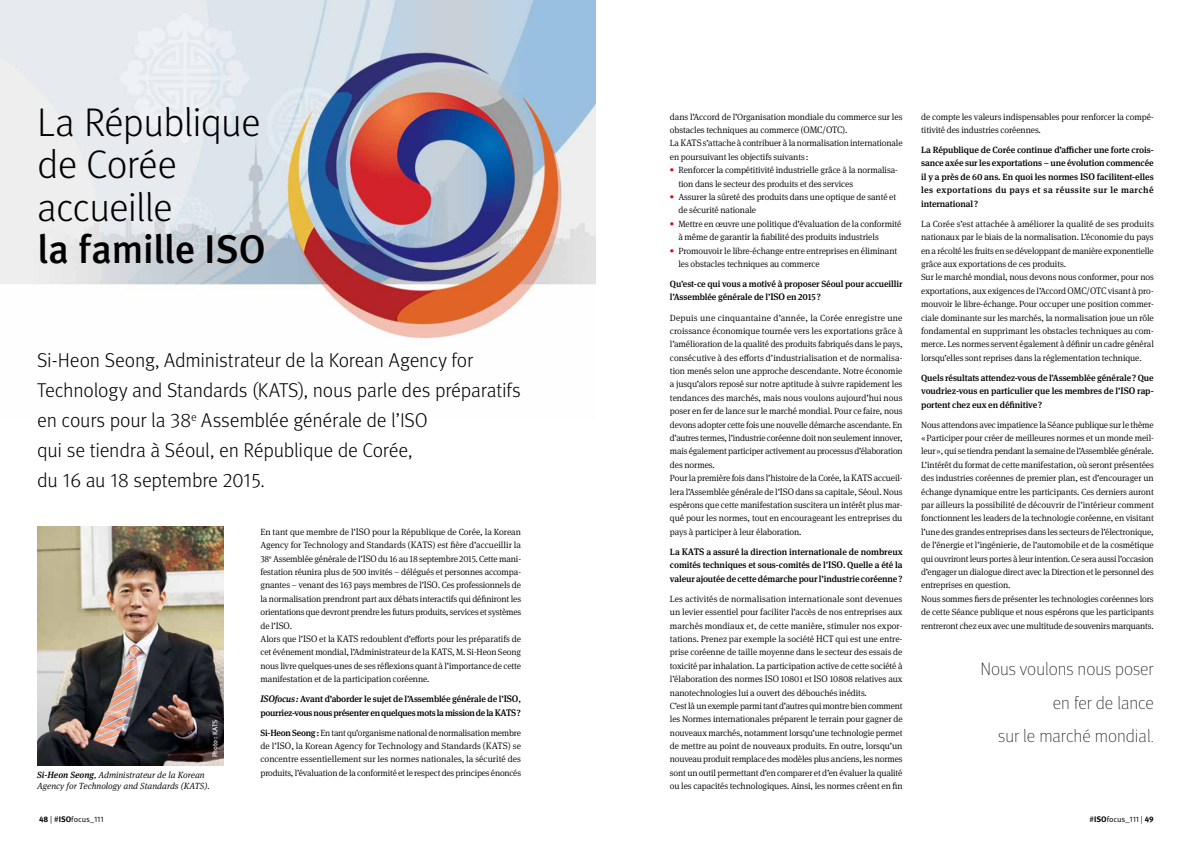
<style>
.page{position:relative;width:1191px;height:842px;background:#fff}
.page>*{position:absolute;margin:0;border:0;box-sizing:border-box;transform-origin:0 0}
.t1{font:300 40px/42.5px "Meta Pro";letter-spacing:-.02em;color:#000}
.t2{font:500 40px "Meta Pro";letter-spacing:-.02em;color:#000}
.t3{font:300 20px/30px "Meta Pro";letter-spacing:-.01em;color:#000}
.t4{font:100 18px/33.5px "Meta Pro";color:#000;text-align:right}
.t5{font:300 9px/13.4px "Meta Serif Pro";letter-spacing:-.01em;color:#000}
.t6{font:500 9px/13.4px "Meta Serif Pro";letter-spacing:-.015em;color:#000;text-align:justify}
.t7{font:italic 300 9px/11px "Meta Serif Pro";color:#000}
.t8{font:8px "Meta Pro Norm";color:#000}
.t9{font:7px "Meta Pro";color:#fff}
.s1{font-size:9.5px}
.s2{font-style:italic;font-size:9.5px}
.s3{font-style:italic}
.s4{font-weight:500}
.s5{font-family:"Meta Pro";font-weight:700;color:#e3000f}
.s6{font-family:"Meta Pro";font-weight:700}
</style>
<div class="page">
<img style="left:0;top:0;width:595px;height:338px">
<img style="left:37px;top:526px;width:186px;height:240px">
<h1 class="t1" style="left:37px;top:98px;width:225px">La République de Corée accueille</h1>
<h1 class="t2" style="left:37px;top:218px;width:230px">la famille ISO</h1>
<h2 class="t3" style="left:37px;top:344px;width:485px">Si-Heon Seong, Administrateur de la Korean Agency for Technology and Standards (KATS), nous parle des préparatifs en cours pour la 38<sup>e</sup> Assemblée générale de l’ISO<br>qui se tiendra à Séoul, en République de Corée,<br>du 16 au 18 septembre 2015.</h2>
<p class="t5" style="left:260px;top:524px;width:262px">En tant que membre de l’<span class="s1">ISO</span> pour la République de Corée, la Korean Agency for Technology and Standards (<span class="s1">KATS</span>) est fière d’accueillir la 38<sup>e</sup> Assemblée générale de l’<span class="s1">ISO</span> du 16 au 18 septembre 2015. Cette mani&shy;festation réunira plus de 500 invités – délégués et personnes accompa&shy;gnantes – venant des 163 pays membres de l’<span class="s1">ISO</span>. Ces professionnels de la normalisation prendront part aux débats interactifs qui définiront les orientations que devront prendre les futurs produits, services et systèmes de l’<span class="s1">ISO</span>.<br>Alors que l’<span class="s1">ISO</span> et la <span class="s1">KATS</span> redoublent d’efforts pour les préparatifs de cet événement mondial, l’Administrateur de la <span class="s1">KATS</span>, M. Si-Heon Seong nous livre quelques-unes de ses réflexions quant à l’importance de cette manifestation et de la participation coréenne.</p>
<p class="t6" style="left:260px;top:692px;width:262px"><span class="s2">ISO</span><span class="s3">focus:</span> Avant d’aborder le sujet de l’Assemblée générale de l’<span class="s1">ISO</span>, pourriez-vous nous présenter en quelques mots la mission de la <span class="s1">KATS</span>?</p>
<p class="t5" style="left:260px;top:725px;width:262px;text-align:justify"><span class="s4">Si-Heon Seong:</span> En tant qu’organisme national de normalisation membre de l’<span class="s1">ISO</span>, la Korean Agency for Technology and Standards (<span class="s1">KATS</span>) se concentre essentiellement sur les normes nationales, la sécurité des produits, l’évaluation de la conformité et le respect des principes énoncés</p>
<p class="t9" style="left:210px;top:757px;width:39px;rotate:-90deg">Photo: KATS</p>
<p class="t7" style="left:37px;top:769px;width:174px"><span class="s4">Si-Heon Seong</span>, Administrateur de la Korean<br>Agency for Technology and Standards (KATS).</p>
<p class="t5" style="left:670px;top:109px;width:234px">dans l’Accord de l’Organisation mondiale du commerce sur les obstacles techniques au commerce (<span class="s1">OMC</span>/<span class="s1">OTC</span>).<br>La <span class="s1">KATS</span> s’attache à contribuer à la normalisation internationale en poursuivant les objectifs suivants:</p>
<p class="t5" style="left:678px;top:163px;width:221px;text-indent:-9px"><span class="s5">•</span> Renforcer la compétitivité industrielle grâce à la normalisa&shy;tion dans le secteur des produits et des services</p>
<p class="t5" style="left:678px;top:190px;width:219px;text-indent:-9px"><span class="s5">•</span> Assurer la sûreté des produits dans une optique de santé et de sécurité nationale</p>
<p class="t5" style="left:678px;top:216px;width:224px;text-indent:-9px"><span class="s5">•</span> Mettre en œuvre une politique d’évaluation de la conformité à même de garantir la fiabilité des produits industriels</p>
<p class="t5" style="left:678px;top:243px;width:220px;text-indent:-9px"><span class="s5">•</span> Promouvoir le libre-échange entre entreprises en éliminant les obstacles techniques au commerce</p>
<p class="t6" style="left:670px;top:277px;width:234px">Qu’est-ce qui vous a motivé à proposer Séoul pour accueillir l’Assemblée générale de l’<span class="s1">ISO</span> en 2015?</p>
<p class="t5" style="left:670px;top:310px;width:234px">Depuis une cinquantaine d’année, la Corée enregistre une croissance économique tournée vers les exportations grâce à l’amélioration de la qualité des produits fabriqués dans le pays, consécutive à des efforts d’industrialisation et de normalisa&shy;tion menés selon une approche descendante. Notre économie a jusqu’alors reposé sur notre aptitude à suivre rapidement les tendances des marchés, mais nous voulons aujourd’hui nous poser en fer de lance sur le marché mondial. Pour ce faire, nous devons adopter cette fois une nouvelle démarche ascendante. En d’autres termes, l’industrie coréenne doit non seulement innover, mais également participer activement au processus d’élaboration des normes.<br>Pour la première fois dans l’histoire de la Corée, la <span class="s1">KATS</span> accueil&shy;lera l’Assemblée générale de l’<span class="s1">ISO</span> dans sa capitale, Séoul. Nous espérons que cette manifestation suscitera un intérêt plus mar&shy;qué pour les normes, tout en encourageant les entreprises du pays à participer à leur élaboration.</p>
<p class="t6" style="left:670px;top:544px;width:234px">La <span class="s1">KATS</span> a assuré la direction internationale de nombreux comités techniques et sous-comités de l’<span class="s1">ISO</span>. Quelle a été la valeur ajoutée de cette démarche pour l’industrie coréenne?</p>
<p class="t5" style="left:670px;top:591px;width:234px">Les activités de normalisation internationale sont devenues un levier essentiel pour faciliter l’accès de nos entreprises aux marchés mondiaux et, de cette manière, stimuler nos expor&shy;tations. Prenez par exemple la société <span class="s1">HCT</span> qui est une entre&shy;prise coréenne de taille moyenne dans le secteur des essais de toxicité par inhalation. La participation active de cette société à l’élaboration des normes <span class="s1">ISO</span> 10801 et <span class="s1">ISO</span> 10808 relatives aux nanotechnologies lui a ouvert des débouchés inédits.<br>C’est là un exemple parmi tant d’autres qui montre bien comment les Normes internationales préparent le terrain pour gagner de nouveaux marchés, notamment lorsqu’une technologie permet de mettre au point de nouveaux produits. En outre, lorsqu’un nouveau produit remplace des modèles plus anciens, les normes sont un outil permettant d’en comparer et d’en évaluer la qualité ou les capacités technologiques. Ainsi, les normes créent en fin</p>
<p class="t5" style="left:921px;top:109px;width:234px">de compte les valeurs indispensables pour renforcer la compé&shy;titivité des industries coréennes.</p>
<p class="t6" style="left:921px;top:143px;width:234px">La République de Corée continue d’afficher une forte crois&shy;sance axée sur les exportations – une évolution commencée il y a près de 60 ans. En quoi les normes <span class="s1">ISO</span> facilitent-elles les exportations du pays et sa réussite sur le marché international?</p>
<p class="t5" style="left:921px;top:216px;width:234px">La Corée s’est attachée à améliorer la qualité de ses produits nationaux par le biais de la normalisation. L’économie du pays en a récolté les fruits en se développant de manière exponentielle grâce aux exportations de ces produits.<br>Sur le marché mondial, nous devons nous conformer, pour nos exportations, aux exigences de l’Accord <span class="s1">OMC</span>/<span class="s1">OTC</span> visant à pro&shy;mouvoir le libre-échange. Pour occuper une position commer&shy;ciale dominante sur les marchés, la normalisation joue un rôle fondamental en supprimant les obstacles techniques au com&shy;merce. Les normes servent également à définir un cadre général lorsqu’elles sont reprises dans la réglementation technique.</p>
<p class="t6" style="left:921px;top:370px;width:234px">Quels résultats attendez-vous de l’Assemblée générale? Que voudriez-vous en particulier que les membres de l’<span class="s1">ISO</span> rap&shy;portent chez eux en définitive?</p>
<p class="t5" style="left:921px;top:417px;width:234px">Nous attendons avec impatience la Séance publique sur le thème «Participer pour créer de meilleures normes et un monde meil&shy;leur», qui se tiendra pendant la semaine de l’Assemblée générale.<br>L’intérêt du format de cette manifestation, où seront présentées des industries coréennes de premier plan, est d’encourager un échange dynamique entre les participants. Ces derniers auront par ailleurs la possibilité de découvrir de l’intérieur comment fonctionnent les leaders de la technologie coréenne, en visitant l’une des grandes entreprises dans les secteurs de l’électronique, de l’énergie et l’ingénierie, de l’automobile et de la cosmétique qui ouvriront leurs portes à leur intention. Ce sera aussi l’occasion d’engager un dialogue direct avec la Direction et le personnel des entreprises en question.<br>Nous sommes fiers de présenter les technologies coréennes lors de cette Séance publique et nous espérons que les participants rentreront chez eux avec une multitude de souvenirs marquants.</p>
<h3 class="t4" style="left:980px;top:652px;width:175px">Nous voulons nous poser en fer de lance<br>sur le marché mondial.</h3>
<p class="t8" style="left:39px;top:813px;width:66px"><span class="s6">48</span> | #<span class="s6">ISO</span>focus_111</p>
<p class="t8" style="left:1089px;top:813px;width:66px">#<span class="s6">ISO</span>focus_111 | <span class="s6">49</span></p>
</div>
